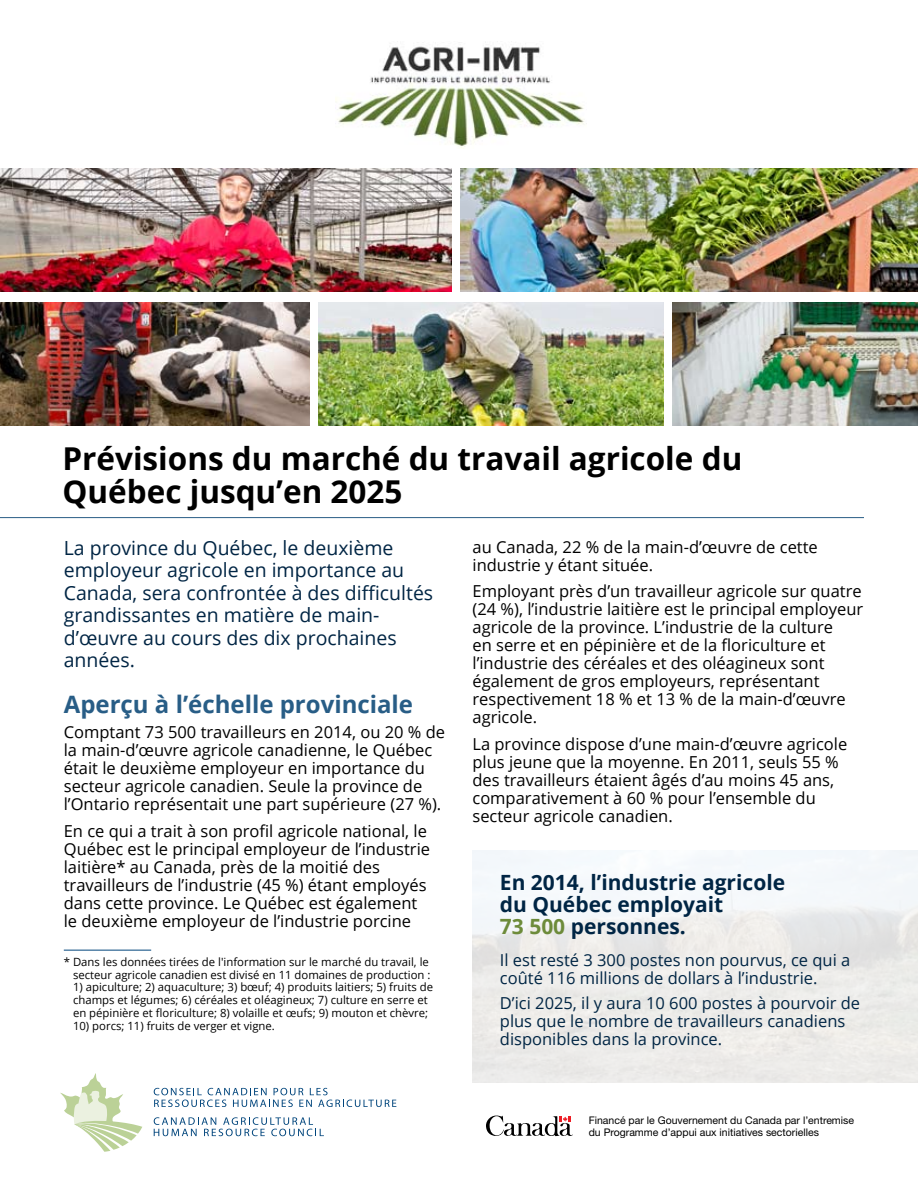
<style>
.page{position:relative;width:918px;height:1188px;background:#fff}
.page>*{position:absolute;margin:0;border:0;box-sizing:border-box;transform-origin:0 0}
.t1{font:700 31.5px/33px "Open Sans";color:#000}
.t2{font:700 24px "Open Sans";color:#285d86}
.t3{font:700 21px/22.5px "Open Sans";color:#002544}
.t4{font:19.5px/22.5px "Open Sans";color:#002544}
.t5{font:16.5px/18px "Open Sans";color:#000}
.t6{font:16.5px/18px "Open Sans";color:#002544}
.t7{font:11.4px/12.8px "Open Sans";color:#000;text-align:right}
.t8{font:10.5px/12px "Helvetica Neue";color:#000}
.s1{color:#6d8b3a}
</style>
<div class="page">
<hr style="left:0;top:517px;width:864px;height:1px;background:#285d86">
<img style="left:460px;top:168px;width:458px;height:124px">
<img style="left:0;top:168px;width:451px;height:124px">
<img style="left:319px;top:303px;width:345px;height:123px">
<img style="left:673px;top:303px;width:245px;height:123px">
<img style="left:0;top:303px;width:309px;height:123px">
<svg style="left:154px;top:1088px;width:242px;height:19px"></svg>
<svg style="left:60px;top:1073px;width:82px;height:79px"></svg>
<svg style="left:154px;top:1117px;width:170px;height:19px"></svg>
<svg style="left:486px;top:1115px;width:87px;height:22px"></svg>
<img style="left:336px;top:46px;width:248px;height:102px">
<hr style="left:64px;top:950px;width:87px;height:1px;background:#00457c">
<h1 class="t1" style="left:62px;top:442px;width:681px">Prévisions du marché du travail agricole du<br>Québec jusqu’en 2025</h1>
<p class="t4" style="left:64px;top:536px;width:371px">La province du Québec, le deuxième employeur agricole en importance au<br>Canada, sera confrontée à des difficultés grandissantes en matière de main&shy;d’œuvre au cours des dix prochaines années.</p>
<h2 class="t2" style="left:64px;top:688px;width:351px">Aperçu à l’échelle provinciale</h2>
<p class="t5" style="left:64px;top:723px;width:383px">Comptant 73 500 travailleurs en 2014, ou 20 % de la main-d’œuvre agricole canadienne, le Québec était le deuxième employeur en importance du secteur agricole canadien. Seule la province de l’Ontario représentait une part supérieure (27 %).</p>
<p class="t5" style="left:64px;top:821px;width:368px">En ce qui a trait à son profil agricole national, le Québec est le principal employeur de l’industrie laitière* au Canada, près de la moitié des travailleurs de l’industrie (45 %) étant employés dans cette province. Le Québec est également le deuxième employeur de l’industrie porcine</p>
<p class="t5" style="left:472px;top:537px;width:347px">au Canada, 22 % de la main-d’œuvre de cette industrie y étant située.</p>
<p class="t5" style="left:472px;top:582px;width:392px">Employant près d’un travailleur agricole sur quatre (24 %), l’industrie laitière est le principal employeur agricole de la province. L’industrie de la culture<br>en serre et en pépinière et de la floriculture et l’industrie des céréales et des oléagineux sont également de gros employeurs, représentant respectivement 18 % et 13 % de la main-d’œuvre agricole.</p>
<p class="t5" style="left:472px;top:735px;width:376px">La province dispose d’une main-d’œuvre agricole plus jeune que la moyenne. En 2011, seuls 55 % des travailleurs étaient âgés d’au moins 45 ans, comparativement à 60 % pour l’ensemble du secteur agricole canadien.</p>
<p class="t3" style="left:500px;top:870px;width:287px">En 2014, l’industrie agricole du Québec employait<br><span class="s1">73 500</span> personnes.</p>
<p class="t6" style="left:500px;top:951px;width:352px">Il est resté 3 300 postes non pourvus, ce qui a coûté 116 millions de dollars à l’industrie.</p>
<p class="t6" style="left:500px;top:993px;width:362px">D’ici 2025, il y aura 10 600 postes à pourvoir de plus que le nombre de travailleurs canadiens disponibles dans la province.</p>
<p class="t7" style="left:64px;top:955px;width:368px">* Dans les données tirées de l'information sur le marché du travail, le secteur agricole canadien est divisé en 11 domaines de production :</p>
<p class="t7" style="left:73px;top:980px;width:362px;text-align:left">1) apiculture; 2) aquaculture; 3) bœuf; 4) produits laitiers; 5) fruits de champs et légumes; 6) céréales et oléagineux; 7) culture en serre et en pépinière et floriculture; 8) volaille et œufs; 9) mouton et chèvre;</p>
<p class="t7" style="left:73px;top:1019px;width:203px">10) porcs; 11) fruits de verger et vigne.</p>
<p class="t8" style="left:589px;top:1114px;width:267px">Financé par le Gouvernement du Canada par l’entremise du Programme d’appui aux initiatives sectorielles</p>
</div>
